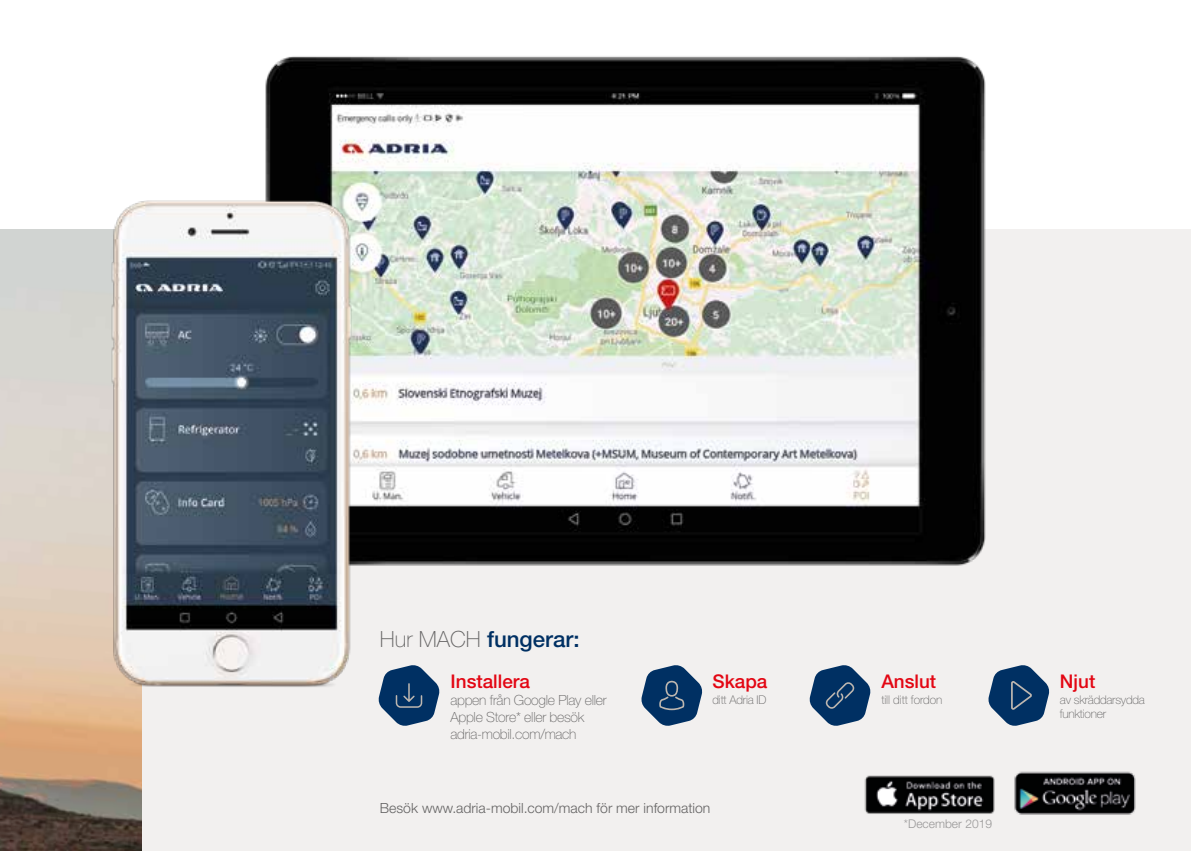
<style>
.page{position:relative;width:1191px;height:851px;background:#fff}
.page>*{position:absolute;margin:0;border:0;box-sizing:border-box;transform-origin:0 0}
.t1{font:500 22.2px "Helvetica Neue LT Pro";color:#003063}
.t2{font:500 18.8px "Helvetica Neue LT Pro";color:#e30613}
.t3{font:100 14px/16.8px "Helvetica Neue LT Pro";letter-spacing:-.02em;color:#646363}
.t4{font:300 14px "Helvetica Neue LT Pro";color:#646363}
.t5{font:100 12px/14.4px "Helvetica Neue LT Pro";letter-spacing:-.02em;color:#646363}
.t6{font:300 12px "Helvetica Neue LT Pro";color:#989797}
.s1{font-weight:100;color:#646363}
</style>
<div class="page">
<div style="left:0;top:229px;width:1191px;height:621px;background:#f2f0ef"></div>
<img style="left:265px;top:56px;width:721px;height:510px">
<svg style="left:378px;top:665px;width:62px;height:61px"></svg>
<svg style="left:641px;top:665px;width:62px;height:61px"></svg>
<svg style="left:809px;top:665px;width:62px;height:61px"></svg>
<svg style="left:988px;top:665px;width:61px;height:61px"></svg>
<img style="left:864px;top:775px;width:131px;height:39px">
<img style="left:1014px;top:771px;width:122px;height:44px">
<img style="left:0;top:229px;width:142px;height:621px">
<img style="left:101px;top:173px;width:259px;height:522px">
<h1 class="t1" style="left:380px;top:625px;width:201px"><span class="s1">Hur MACH</span> fungerar:</h1>
<h2 class="t2" style="left:712px;top:669px;width:56px">Skapa</h2>
<p class="t5" style="left:712px;top:692px;width:55px">ditt Adria ID</p>
<p class="t5" style="left:881px;top:692px;width:62px">till ditt fordon</p>
<p class="t5" style="left:1060px;top:692px;width:86px">av skräddarsydda funktioner</p>
<h2 class="t2" style="left:450px;top:669px;width:81px">Installera</h2>
<h2 class="t2" style="left:881px;top:669px;width:56px">Anslut</h2>
<h2 class="t2" style="left:1060px;top:669px;width:37px">Njut</h2>
<p class="t3" style="left:450px;top:692px;width:158px">appen från Google Play eller<br>Apple Store* eller besök adria-mobil.com/mach</p>
<p class="t4" style="left:380px;top:799px;width:332px">Besök www.adria-mobil.com/mach för mer information</p>
<p class="t6" style="left:904px;top:816px;width:90px">*December 2019</p>
</div>
